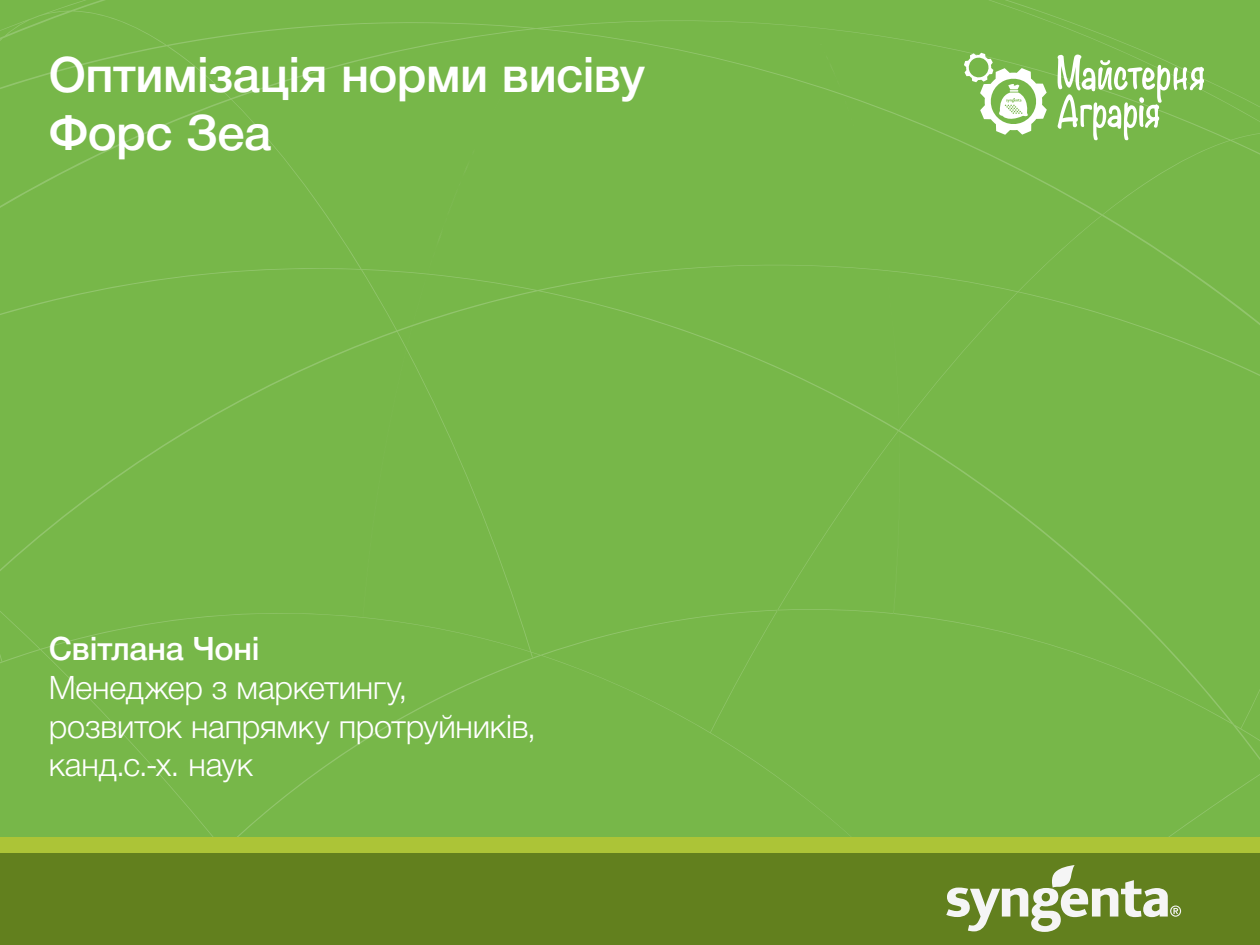
<style>
.page{position:relative;width:1260px;height:945px;background:#fff}
.page>*{position:absolute;margin:0;border:0;box-sizing:border-box;transform-origin:0 0}
.t1{font:500 49px/58.8px "Helvetica Neue Cyr";letter-spacing:-.015em;color:#fff}
.t2{font:300 32.38px/38.9px "Helvetica Neue Cyr";letter-spacing:-.01em;color:#fff}
.t3{font:500 32.38px "Helvetica Neue Cyr";letter-spacing:-.005em;color:#fff}
</style>
<div class="page">
<div style="left:0;top:0;width:1260px;height:837px;background:#77b749"></div>
<svg style="left:1058px;top:55px;width:146px;height:85px"></svg>
<svg style="left:964px;top:53px;width:83px;height:82px"></svg>
<div style="left:0;top:837px;width:1260px;height:16px;background:#acc437"></div>
<div style="left:0;top:853px;width:1260px;height:92px;background:#62801e"></div>
<svg style="left:946px;top:865px;width:235px;height:67px"></svg>
<h1 class="t1" style="left:49px;top:45px;width:598px">Оптимізація норми висіву<br>Форс Зеа</h1>
<p class="t3" style="left:49px;top:631px;width:212px">Світлана Чоні</p>
<p class="t2" style="left:49px;top:668px;width:489px">Менеджер з маркетингу, розвиток напрямку протруйників, канд.с.-х. наук</p>
</div>
